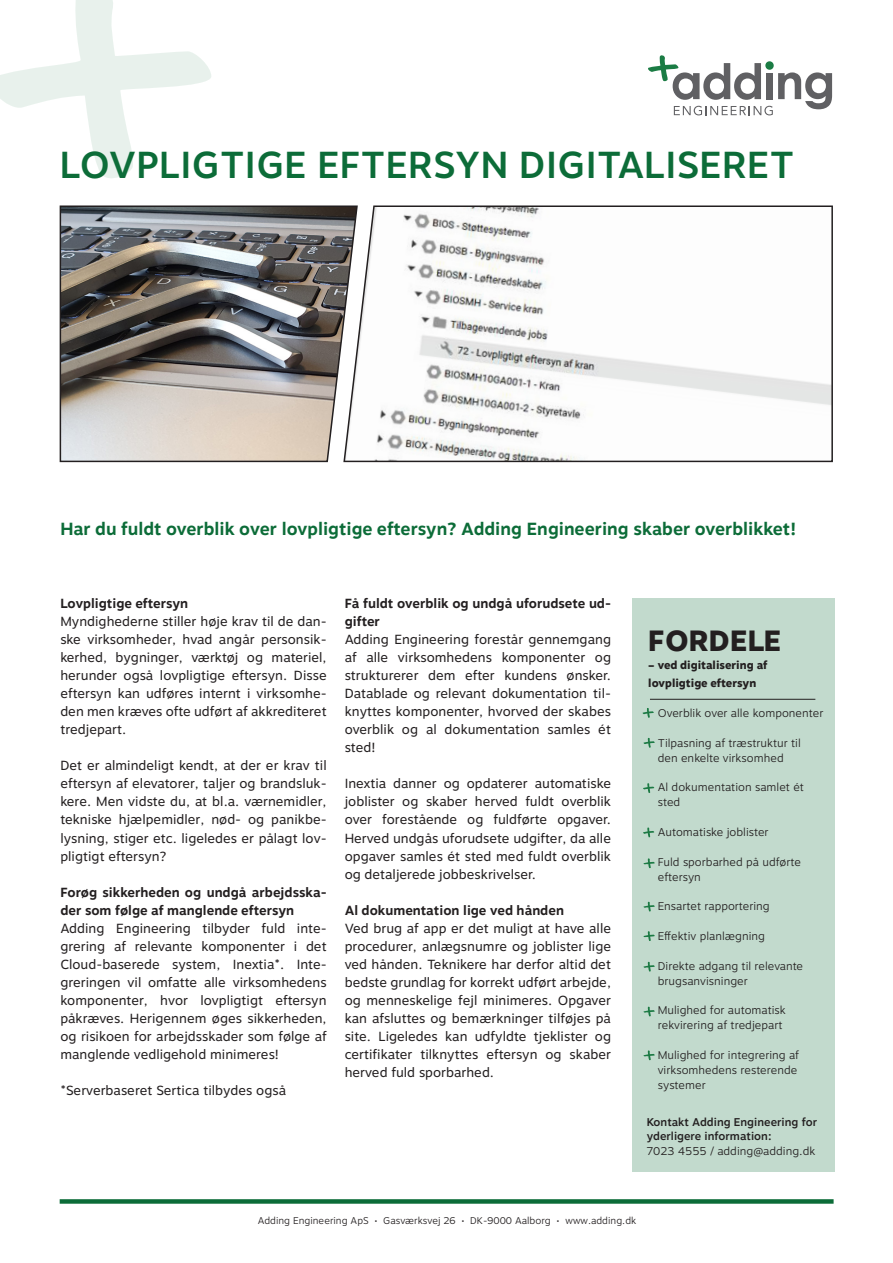
<style>
.page{position:relative;width:893px;height:1263px;background:#fff}
.page>*{position:absolute;margin:0;border:0;box-sizing:border-box;transform-origin:0 0}
.t1{font:500 37.5px "Motiva Sans";letter-spacing:.01em;color:#0c6c38}
.t2{font:800 29.25px "Motiva Sans";color:#231f20}
.t3{font:700 17.55px "Motiva Sans";color:#0c6c38}
.t4{font:13.2px/18px "Motiva Sans";color:#231f20;text-align:justify}
.t5{font:700 13.2px/18px "Motiva Sans";color:#231f20}
.t6{font:300 11.25px "Motiva Sans";color:#231f20}
.t7{font:500 11.25px/14.9px "Motiva Sans";color:#231f20}
.t8{font:800 11.25px "Motiva Sans";color:#231f20}
.t9{font:300 9.75px "Motiva Sans";color:#231f20}
.s1{font-weight:300}
</style>
<div class="page">
<div style="left:632px;top:598px;width:202px;height:573px;background:#c2dacd"></div>
<svg style="left:59px;top:205px;width:284px;height:258px"></svg>
<svg style="left:343px;top:205px;width:490px;height:258px"></svg>
<div style="left:60px;top:1199px;width:774px;height:5px;background:#0c6c38"></div>
<svg style="left:642px;top:708px;width:12px;height:10px"></svg>
<svg style="left:643px;top:738px;width:12px;height:10px"></svg>
<svg style="left:643px;top:858px;width:12px;height:10px"></svg>
<svg style="left:0;top:0;width:316px;height:304px"></svg>
<svg style="left:648px;top:55px;width:184px;height:60px"></svg>
<svg style="left:643px;top:783px;width:12px;height:10px"></svg>
<svg style="left:643px;top:827px;width:12px;height:11px"></svg>
<svg style="left:643px;top:901px;width:12px;height:11px"></svg>
<svg style="left:643px;top:931px;width:12px;height:10px"></svg>
<svg style="left:643px;top:961px;width:12px;height:11px"></svg>
<svg style="left:643px;top:1006px;width:12px;height:11px"></svg>
<svg style="left:643px;top:1050px;width:12px;height:10px"></svg>
<hr style="left:650px;top:699px;width:165px;height:1px;background:#231f20">
<p class="t1" style="left:60px;top:137px;width:736px">LOVPLIGTIGE EFTERSYN DIGITALISERET</p>
<p class="t3" style="left:60px;top:516px;width:737px">Har du fuldt overblik over lovpligtige eftersyn? Adding Engineering skaber overblikket!</p>
<p class="t5" style="left:60px;top:595px;width:129px">Lovpligtige eftersyn</p>
<p class="t4" style="left:60px;top:613px;width:268px">Myndighederne stiller høje krav til de dan&shy;ske virksomheder, hvad angår personsik&shy;kerhed, bygninger, værktøj og materiel, herunder også lovpligtige eftersyn. Disse eftersyn kan udføres internt i virksomhe&shy;den men kræves ofte udført af akkrediteret tredjepart.</p>
<p class="t4" style="left:60px;top:757px;width:268px">Det er almindeligt kendt, at der er krav til eftersyn af elevatorer, taljer og brandsluk&shy;kere. Men vidste du, at bl.a. værnemidler, tekniske hjælpemidler, nød- og panikbe&shy;lysning, stiger etc. ligeledes er pålagt lov&shy;pligtigt eftersyn?</p>
<p class="t5" style="left:60px;top:883px;width:268px">Forøg sikkerheden og undgå arbejdsska&shy;der som følge af manglende eftersyn</p>
<p class="t4" style="left:60px;top:919px;width:268px">Adding Engineering tilbyder fuld inte&shy;grering af relevante komponenter i det Cloud-baserede system, Inextia*. Inte&shy;greringen vil omfatte alle virksomhedens komponenter, hvor lovpligtigt eftersyn påkræves. Herigennem øges sikkerheden, og risikoen for arbejdsskader som følge af manglende vedligehold minimeres!</p>
<p class="t4" style="left:60px;top:1081px;width:227px">*Serverbaseret Sertica tilbydes også</p>
<p class="t5" style="left:345px;top:595px;width:268px">Få fuldt overblik og undgå uforudsete ud&shy;gifter</p>
<p class="t4" style="left:345px;top:631px;width:268px">Adding Engineering forestår gennemgang af alle virksomhedens komponenter og strukturerer dem efter kundens ønsker.<br>Datablade og relevant dokumentation til&shy;knyttes komponenter, hvorved der skabes overblik og al dokumentation samles ét sted!</p>
<p class="t4" style="left:345px;top:775px;width:268px">Inextia danner og opdaterer automatiske joblister og skaber herved fuldt overblik over forestående og fuldførte opgaver.<br>Herved undgås uforudsete udgifter, da alle opgaver samles ét sted med fuldt overblik og detaljerede jobbeskrivelser.</p>
<p class="t5" style="left:345px;top:901px;width:221px">Al dokumentation lige ved hånden</p>
<p class="t4" style="left:345px;top:919px;width:268px">Ved brug af app er det muligt at have alle procedurer, anlægsnumre og joblister lige ved hånden. Teknikere har derfor altid det bedste grundlag for korrekt udført arbejde, og menneskelige fejl minimeres. Opgaver kan afsluttes og bemærkninger tilføjes på site. Ligeledes kan udfyldte tjeklister og certifikater tilknyttes eftersyn og skaber herved fuld sporbarhed.</p>
<p class="t2" style="left:648px;top:619px;width:135px">FORDELE</p>
<p class="t8" style="left:648px;top:657px;width:121px">– ved digitalisering af</p>
<p class="t8" style="left:648px;top:675px;width:110px">lovpligtige eftersyn</p>
<p class="t6" style="left:658px;top:705px;width:167px">Overblik over alle komponenter</p>
<p class="t6" style="left:658px;top:735px;width:145px">Tilpasning af træstruktur til</p>
<p class="t6" style="left:658px;top:749px;width:127px">den enkelte virksomhed</p>
<p class="t6" style="left:658px;top:779px;width:148px">Al dokumentation samlet ét</p>
<p class="t6" style="left:658px;top:794px;width:24px">sted</p>
<p class="t6" style="left:658px;top:824px;width:112px">Automatiske joblister</p>
<p class="t6" style="left:658px;top:853px;width:145px">Fuld sporbarhed på udførte</p>
<p class="t6" style="left:658px;top:868px;width:45px">eftersyn</p>
<p class="t6" style="left:658px;top:898px;width:113px">Ensartet rapportering</p>
<p class="t6" style="left:658px;top:928px;width:109px">Effektiv planlægning</p>
<p class="t6" style="left:658px;top:957px;width:147px">Direkte adgang til relevante</p>
<p class="t6" style="left:658px;top:972px;width:92px">brugsanvisninger</p>
<p class="t6" style="left:658px;top:1002px;width:130px">Mulighed for automatisk</p>
<p class="t6" style="left:658px;top:1017px;width:126px">rekvirering af tredjepart</p>
<p class="t6" style="left:658px;top:1046px;width:143px">Mulighed for integrering af</p>
<p class="t6" style="left:658px;top:1061px;width:141px">virksomhedens resterende</p>
<p class="t6" style="left:658px;top:1076px;width:49px">systemer</p>
<p class="t7" style="left:647px;top:1114px;width:172px">Kontakt Adding Engineering for yderligere information:<br><span class="s1">7023 4555 / adding@adding.dk</span></p>
<p class="t9" style="left:258px;top:1213px;width:380px">Adding Engineering ApS • Gasværksvej 26 • DK-9000 Aalborg • www.adding.dk</p>
</div>
